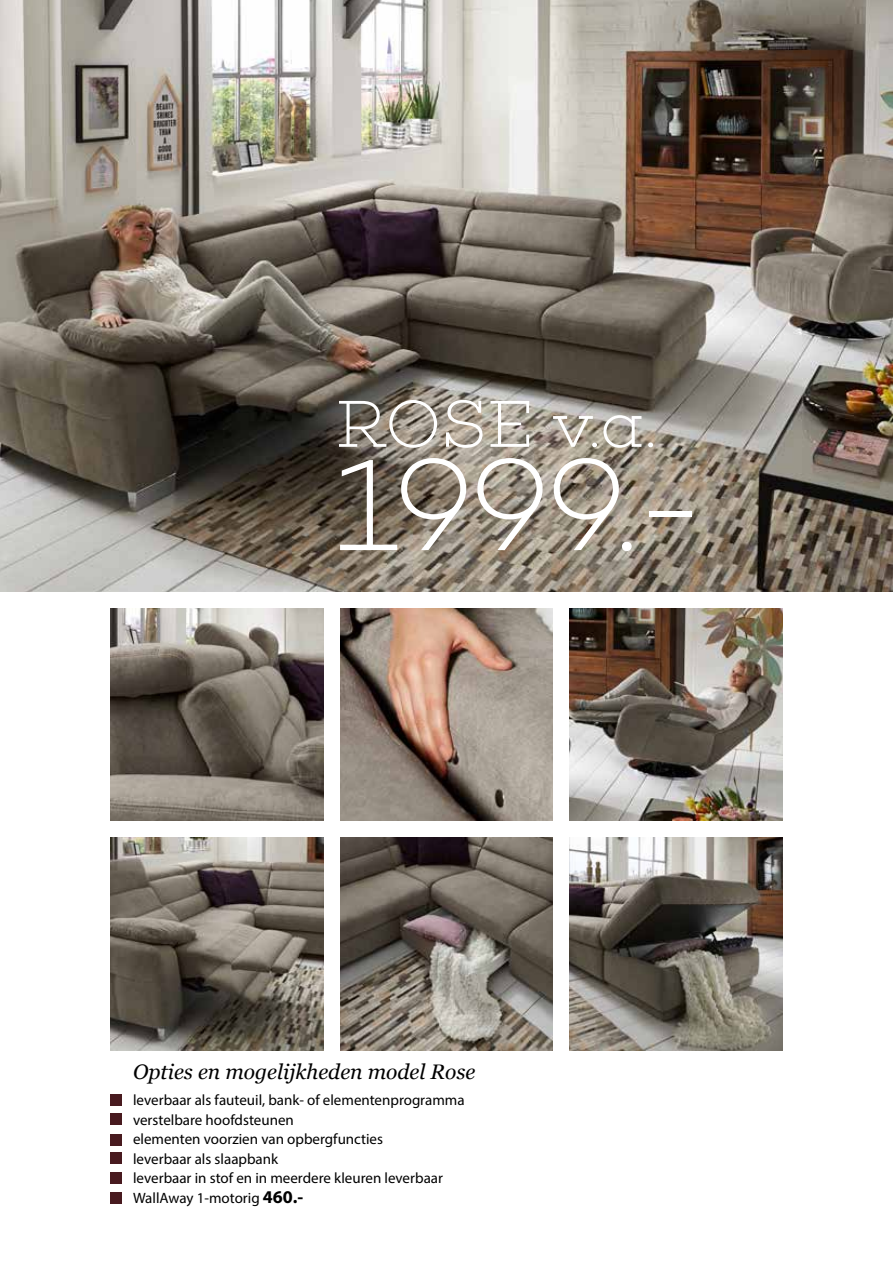
<style>
.page{position:relative;width:893px;height:1263px;background:#fff}
.page>*{position:absolute;margin:0;border:0;box-sizing:border-box;transform-origin:0 0}
.t1{font:132.45px "Choplin Extra Light DEMO";color:#fff}
.t2{font:67.5px "Choplin Extra Light DEMO";color:#fff}
.t3{font:italic 21px "Georgia";color:#000}
.t4{font:15px/19.5px "Myriad Pro";color:#000}
.s1{font-weight:700;font-size:18px}
</style>
<div class="page">
<img style="left:0;top:0;width:893px;height:591px">
<div style="left:111px;top:1094px;width:11px;height:11px;background:#481a1f"></div>
<div style="left:111px;top:1113px;width:11px;height:12px;background:#481a1f"></div>
<div style="left:111px;top:1134px;width:11px;height:12px;background:#481a1f"></div>
<div style="left:111px;top:1152px;width:11px;height:12px;background:#481a1f"></div>
<div style="left:111px;top:1172px;width:11px;height:11px;background:#481a1f"></div>
<div style="left:111px;top:1192px;width:11px;height:12px;background:#481a1f"></div>
<img style="left:111px;top:608px;width:212px;height:213px">
<img style="left:111px;top:838px;width:212px;height:212px">
<img style="left:340px;top:608px;width:213px;height:213px">
<img style="left:340px;top:838px;width:213px;height:212px">
<img style="left:570px;top:838px;width:212px;height:212px">
<img style="left:570px;top:608px;width:212px;height:213px">
<h2 class="t2" style="left:335px;top:389px;width:322px">ROSE v.a.</h2>
<h1 class="t1" style="left:333px;top:436px;width:371px">1999.-</h1>
<h3 class="t3" style="left:133px;top:1059px;width:344px">Opties en mogelijkheden model Rose</h3>
<p class="t4" style="left:133px;top:1090px;width:333px">leverbaar als fauteuil, bank- of elementenprogramma verstelbare hoofdsteunen<br>elementen voorzien van opbergfuncties<br>leverbaar als slaapbank<br>leverbaar in stof en in meerdere kleuren leverbaar WallAway 1-motorig <span class="s1">460.-</span></p>
</div>
